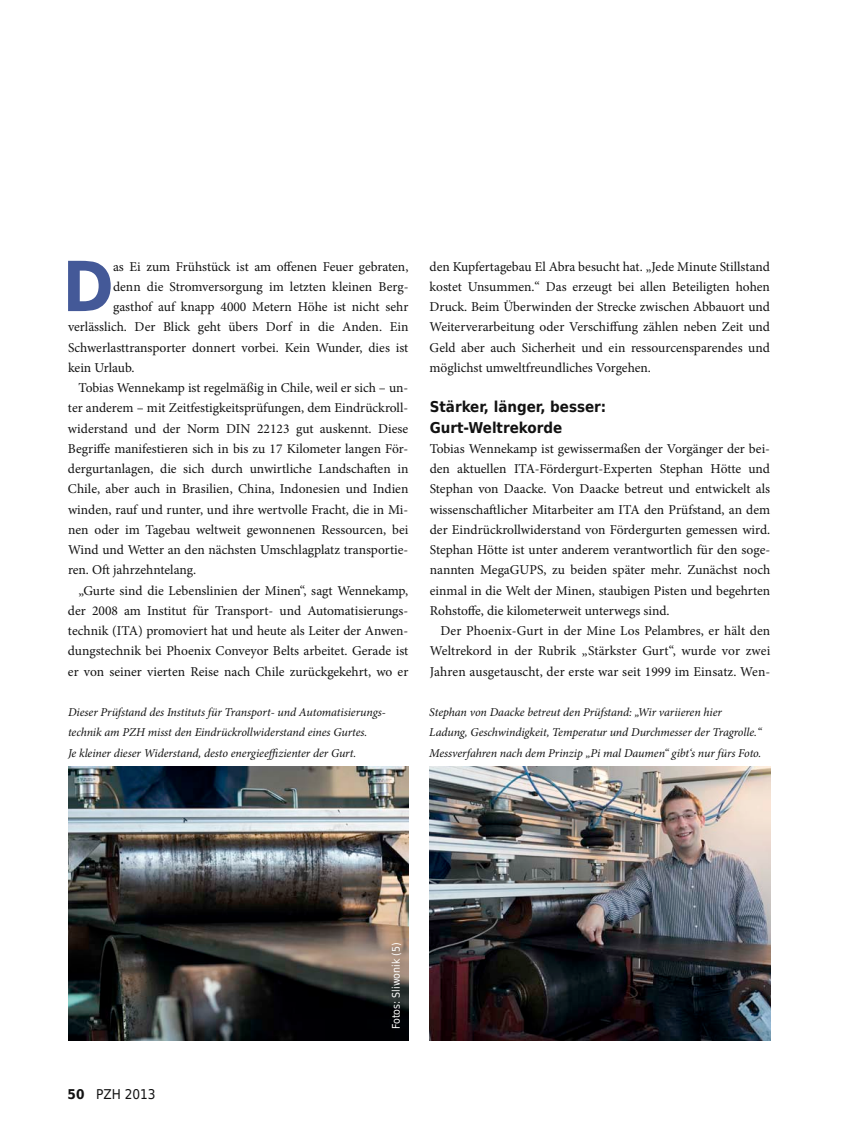
<style>
.page{position:relative;width:851px;height:1127px;background:#fff}
.page>*{position:absolute;margin:0;border:0;box-sizing:border-box;transform-origin:0 0}
.t1{font:700 15px/20.2px "DejaVu Sans Condensed";color:#121212}
.t2{font:13.5px/20.2px "Minion Pro";color:#121212;text-align:justify}
.t3{font:13.5px "DejaVu Sans Condensed";color:#121212}
.t4{font:italic 12px/20.2px "Minion Pro";letter-spacing:-.01em;color:#121212}
.t5{font:10.5px "DejaVu Sans Condensed";color:#fff}
.s1{font-weight:700}
</style>
<div class="page">
<svg style="left:68px;top:261px;width:43px;height:50px"></svg>
<img style="left:68px;top:767px;width:340px;height:273px">
<img style="left:429px;top:767px;width:341px;height:273px">
<p class="t2" style="left:113px;top:256px;width:297px">as Ei zum Frühstück ist am offenen Feuer gebraten,</p>
<p class="t2" style="left:113px;top:276px;width:297px">denn die Stromversorgung im letzten kleinen Berg-</p>
<p class="t2" style="left:113px;top:297px;width:297px">gasthof auf knapp 4000 Metern Höhe ist nicht sehr</p>
<p class="t2" style="left:68px;top:317px;width:342px">verlässlich. Der Blick geht übers Dorf in die Anden. Ein</p>
<p class="t2" style="left:68px;top:337px;width:342px">Schwerlasttransporter donnert vorbei. Kein Wunder, dies ist</p>
<p class="t2" style="left:68px;top:357px;width:68px">kein Urlaub.</p>
<p class="t2" style="left:79px;top:378px;width:331px">Tobias Wennekamp ist regelmäßig in Chile, weil er sich – un-</p>
<p class="t2" style="left:68px;top:398px;width:340px">ter anderem – mit Zeitfestigkeitsprüfungen, dem Eindrückroll-</p>
<p class="t2" style="left:68px;top:418px;width:342px">widerstand und der Norm DIN 22123 gut auskennt. Diese</p>
<p class="t2" style="left:68px;top:438px;width:342px">Begriffe manifestieren sich in bis zu 17 Kilometer langen För-</p>
<p class="t2" style="left:68px;top:459px;width:342px">dergurtanlagen, die sich durch unwirtliche Landschaften in</p>
<p class="t2" style="left:68px;top:479px;width:342px">Chile, aber auch in Brasilien, China, Indonesien und Indien</p>
<p class="t2" style="left:68px;top:499px;width:342px">winden, rauf und runter, und ihre wertvolle Fracht, die in Mi-</p>
<p class="t2" style="left:68px;top:519px;width:342px">nen oder im Tagebau weltweit gewonnenen Ressourcen, bei</p>
<p class="t2" style="left:68px;top:540px;width:342px">Wind und Wetter an den nächsten Umschlagplatz transportie-</p>
<p class="t2" style="left:68px;top:560px;width:130px">ren. Oft jahrzehntelang.</p>
<p class="t2" style="left:79px;top:580px;width:331px">„Gurte sind die Lebenslinien der Minen“, sagt Wennekamp,</p>
<p class="t2" style="left:68px;top:600px;width:342px">der 2008 am Institut für Transport- und Automatisierungs-</p>
<p class="t2" style="left:68px;top:621px;width:342px">technik (ITA) promoviert hat und heute als Leiter der Anwen-</p>
<p class="t2" style="left:68px;top:641px;width:342px">dungstechnik bei Phoenix Conveyor Belts arbeitet. Gerade ist</p>
<p class="t2" style="left:68px;top:661px;width:342px">er von seiner vierten Reise nach Chile zurückgekehrt, wo er</p>
<p class="t4" style="left:68px;top:702px;width:319px">Dieser Prüfstand des Instituts für Transport- und Automatisierungs&shy;technik am PZH misst den Eindrückrollwiderstand eines Gurtes.<br>Je kleiner dieser Widerstand, desto energieeffizienter der Gurt.</p>
<p class="t2" style="left:429px;top:256px;width:342px">den Kupfertagebau El Abra besucht hat. „Jede Minute Stillstand kostet Unsummen.“ Das erzeugt bei allen Beteiligten hohen Druck. Beim Überwinden der Strecke zwischen Abbauort und Weiterverarbeitung oder Verschiffung zählen neben Zeit und Geld aber auch Sicherheit und ein ressourcensparendes und möglichst umweltfreundliches Vorgehen.</p>
<p class="t1" style="left:429px;top:396px;width:178px">Stärker, länger, besser:<br>Gurt-Weltrekorde</p>
<p class="t2" style="left:429px;top:438px;width:342px">Tobias Wennekamp ist gewissermaßen der Vorgänger der bei&shy;den aktuellen ITA-Fördergurt-Experten Stephan Hötte und Stephan von Daacke. Von Daacke betreut und entwickelt als wissenschaftlicher Mitarbeiter am ITA den Prüfstand, an dem der Eindrückrollwiderstand von Fördergurten gemessen wird.<br>Stephan Hötte ist unter anderem verantwortlich für den soge&shy;nannten MegaGUPS, zu beiden später mehr. Zunächst noch einmal in die Welt der Minen, staubigen Pisten und begehrten Rohstoffe, die kilometerweit unterwegs sind.</p>
<p class="t2" style="left:430px;top:621px;width:342px;text-indent:11px">Der Phoenix-Gurt in der Mine Los Pelambres, er hält den Weltrekord in der Rubrik „Stärkster Gurt“, wurde vor zwei Jahren ausgetauscht, der erste war seit 1999 im Einsatz. Wen-</p>
<p class="t4" style="left:429px;top:702px;width:334px">Stephan von Daacke betreut den Prüfstand: „Wir variieren hier<br>Ladung, Geschwindigkeit, Temperatur und Durchmesser der Tragrolle.“<br>Messverfahren nach dem Prinzip „Pi mal Daumen“ gibt‘s nur fürs Foto.</p>
<p class="t3" style="left:68px;top:1083px;width:90px"><span class="s1">50</span> PZH 2013</p>
<p class="t5" style="left:387px;top:1029px;width:88px;rotate:-90deg">Fotos: Sliwonik (5)</p>
</div>
